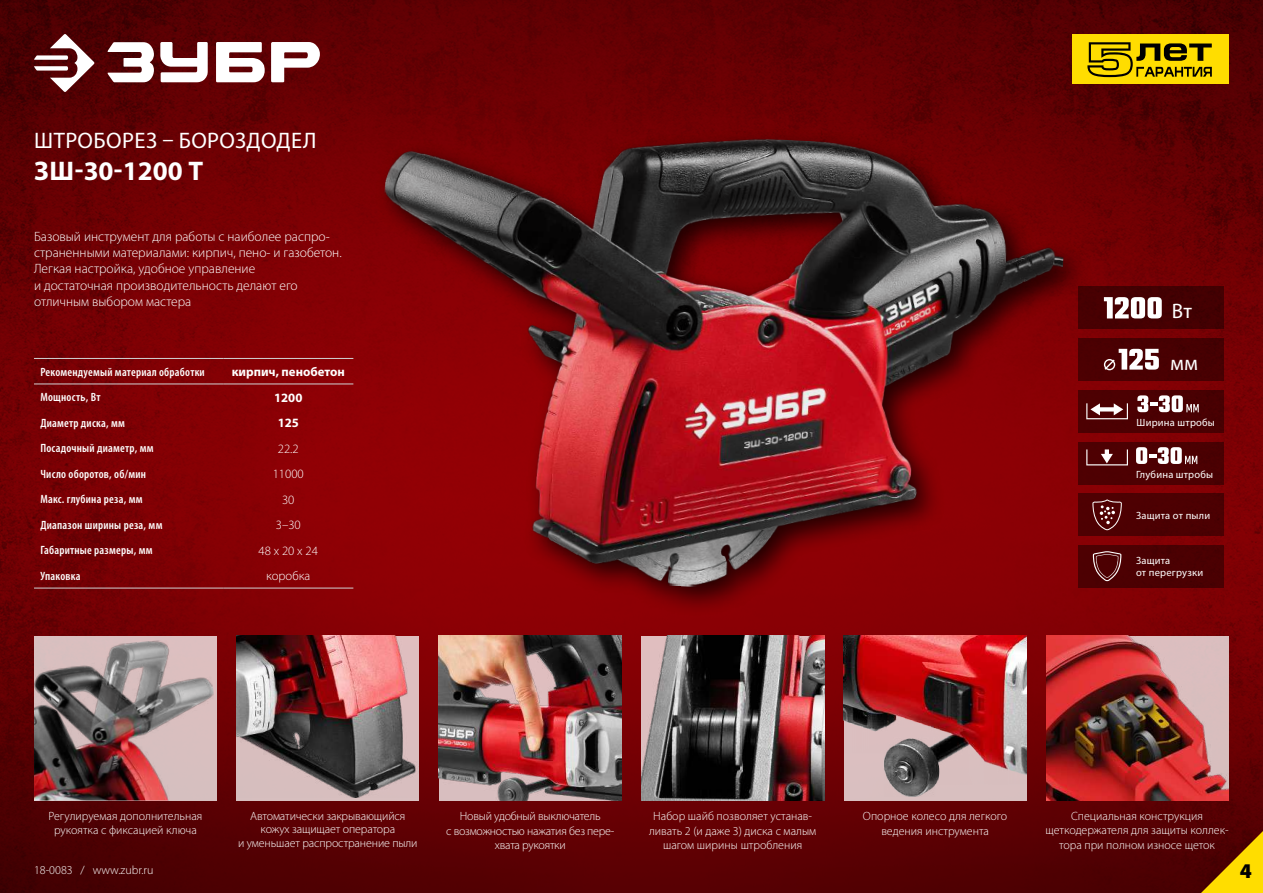
<style>
.page{position:relative;width:1263px;height:893px;background:#fff}
.page>*{position:absolute;margin:0;border:0;box-sizing:border-box;transform-origin:0 0}
.t1{font:700 27px "Myriad Pro";color:#fff}
.t2{font:22.5px "Myriad Pro";letter-spacing:.02em;color:#fff}
.t3{font:21px "Myriad Pro";color:#fff}
.t4{font:900 21px "Myriad Pro";color:#000}
.t5{font:300 13.5px/16.2px "Myriad Pro";color:#fff}
.t6{font:300 12.75px "Myriad Pro";color:#fff}
.t7{font:700 12.75px "Myriad Pro";color:#fff}
.t8{font:300 12px/14.4px "Myriad Pro";color:#fff;text-align:center}
.t9{font:600 condensed 12px "Myriad Pro";letter-spacing:.02em;color:#fff}
.t10{font:300 12px/14.4px "Myriad Pro";letter-spacing:-.02em;color:#fff;text-align:center}
.t11{font:10.5px/11.2px "Myriad Pro";letter-spacing:.02em;color:#fff}
</style>
<div class="page">
<img style="left:0;top:0;width:1263px;height:893px">
<svg style="left:1201px;top:831px;width:62px;height:62px;background:#a56e01"></svg>
<hr style="left:34px;top:358px;width:189px;height:1px;background:#d1d3d4">
<hr style="left:223px;top:358px;width:130px;height:1px;background:#d1d3d4">
<hr style="left:34px;top:384px;width:189px;height:1px;background:#d1d3d4">
<hr style="left:223px;top:384px;width:130px;height:1px;background:#d1d3d4">
<hr style="left:34px;top:588px;width:189px;height:1px;background:#d1d3d4">
<hr style="left:223px;top:588px;width:130px;height:1px;background:#d1d3d4">
<img style="left:1046px;top:635px;width:183px;height:165px">
<div style="left:374px;top:128px;width:719px;height:489px;background:#000;opacity:.75"></div>
<img style="left:366px;top:121px;width:702px;height:483px">
<img style="left:34px;top:636px;width:183px;height:164px">
<img style="left:236px;top:635px;width:183px;height:162px">
<img style="left:439px;top:635px;width:183px;height:165px">
<img style="left:641px;top:635px;width:183px;height:165px">
<div style="left:844px;top:635px;width:182px;height:165px;background:#d8bfbf"></div>
<img style="left:844px;top:635px;width:182px;height:161px">
<div style="left:1073px;top:34px;width:156px;height:50px;background:#fd0"></div>
<svg style="left:1087px;top:42px;width:125px;height:35px"></svg>
<svg style="left:34px;top:34px;width:61px;height:58px"></svg>
<svg style="left:107px;top:42px;width:213px;height:40px"></svg>
<div style="left:1078px;top:338px;width:145px;height:43px;background:#490002"></div>
<svg style="left:1104px;top:349px;width:55px;height:21px"></svg>
<div style="left:1078px;top:390px;width:145px;height:43px;background:#4c0002"></div>
<svg style="left:1086px;top:403px;width:42px;height:16px"></svg>
<svg style="left:1137px;top:395px;width:62px;height:17px"></svg>
<div style="left:1078px;top:442px;width:145px;height:42px;background:#4d0002"></div>
<svg style="left:1136px;top:447px;width:61px;height:17px"></svg>
<svg style="left:1086px;top:449px;width:42px;height:16px"></svg>
<div style="left:1078px;top:494px;width:145px;height:42px;background:#4d0002"></div>
<svg style="left:1092px;top:499px;width:30px;height:31px"></svg>
<div style="left:1078px;top:545px;width:145px;height:43px;background:#4b0002"></div>
<svg style="left:1093px;top:551px;width:28px;height:30px"></svg>
<div style="left:1078px;top:287px;width:145px;height:42px;background:#450002"></div>
<svg style="left:1104px;top:297px;width:58px;height:21px"></svg>
<h2 class="t2" style="left:34px;top:126px;width:284px">ШТРОБОРЕЗ – БОРОЗДОДЕЛ</h2>
<h1 class="t1" style="left:34px;top:154px;width:171px">ЗШ-30-1200 Т</h1>
<p class="t5" style="left:34px;top:228px;width:309px">Базовый инструмент для работы с наиболее распро&shy;страненными материалами: кирпич, пено- и газобетон.<br>Легкая настройка, удобное управление<br>и достаточная производительность делают его отличным выбором мастера</p>
<p class="t9" style="left:40px;top:365px;width:166px">Рекомендуемый материал обработки</p>
<p class="t7" style="left:232px;top:363px;width:115px">кирпич, пенобетон</p>
<p class="t9" style="left:40px;top:391px;width:62px">Мощность, Вт</p>
<p class="t7" style="left:274px;top:389px;width:30px">1200</p>
<p class="t9" style="left:40px;top:416px;width:86px">Диаметр диска, мм</p>
<p class="t7" style="left:278px;top:414px;width:23px">125</p>
<p class="t9" style="left:40px;top:442px;width:115px">Посадочный диаметр, мм</p>
<p class="t6" style="left:278px;top:441px;width:22px">22.2</p>
<p class="t9" style="left:40px;top:467px;width:107px">Число оборотов, об/мин</p>
<p class="t6" style="left:273px;top:466px;width:33px">11000</p>
<p class="t9" style="left:40px;top:493px;width:104px">Макс. глубина реза, мм</p>
<p class="t6" style="left:282px;top:492px;width:14px">30</p>
<p class="t9" style="left:40px;top:518px;width:124px">Диапазон ширины реза, мм</p>
<p class="t6" style="left:276px;top:517px;width:27px">3–30</p>
<p class="t9" style="left:40px;top:544px;width:114px">Габаритные размеры, мм</p>
<p class="t6" style="left:259px;top:543px;width:61px">48 x 20 x 24</p>
<p class="t9" style="left:40px;top:569px;width:42px">Упаковка</p>
<p class="t6" style="left:266px;top:568px;width:46px">коробка</p>
<h3 class="t3" style="left:1172px;top:298px;width:22px">Вт</h3>
<h3 class="t3" style="left:1170px;top:350px;width:29px">мм</h3>
<p class="t11" style="left:1136px;top:417px;width:80px">Ширина штробы</p>
<p class="t11" style="left:1136px;top:469px;width:79px">Глубина штробы</p>
<p class="t11" style="left:1136px;top:509px;width:76px">Защита от пыли</p>
<p class="t11" style="left:1136px;top:555px;width:69px">Защита<br>от перегрузки</p>
<p class="t8" style="left:48px;top:808px;width:156px">Регулируемая дополнительная рукоятка с фиксацией ключа</p>
<p class="t8" style="left:238px;top:809px;width:181px;line-height:13.5px">Автоматически закрывающийся кожух защищает оператора<br>и уменьшает распространение пыли</p>
<p class="t10" style="left:446px;top:809px;width:170px">Новый удобный выключатель<br>с возможностью нажатия без пере&shy;хвата рукоятки</p>
<p class="t8" style="left:649px;top:809px;width:169px">Набор шайб позволяет устанав&shy;ливать 2 (и даже 3) диска с малым шагом ширины штробления</p>
<p class="t8" style="left:863px;top:809px;width:146px">Опорное колесо для легкого ведения инструмента</p>
<p class="t8" style="left:1045px;top:808px;width:185px">Специальная конструкция щеткодержателя для защиты коллек&shy;тора при полном износе щеток</p>
<p class="t8" style="left:34px;top:862px;width:121px">18-0083 / www.zubr.ru</p>
<h3 class="t4" style="left:1240px;top:856px;width:14px">4</h3>
</div>
